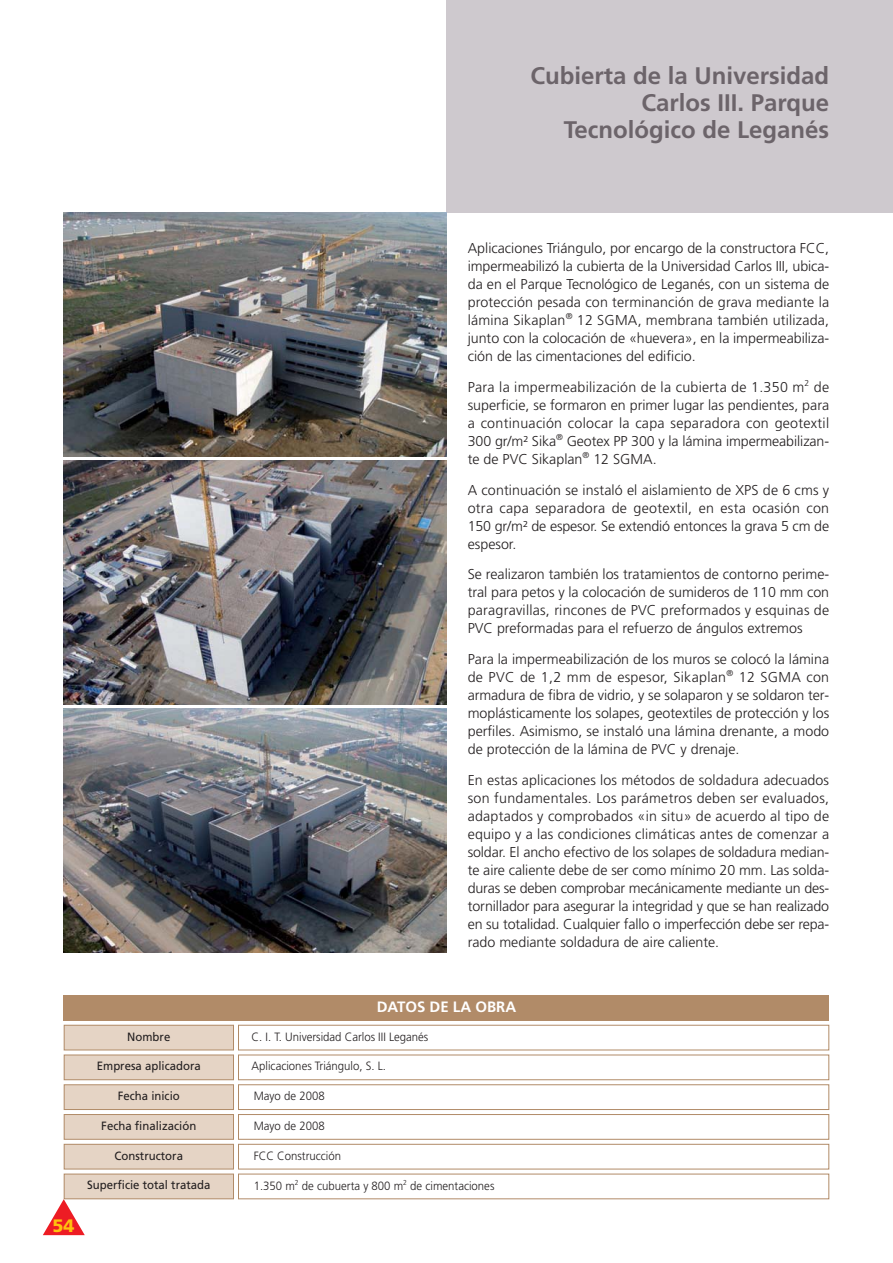
<style>
.page{position:relative;width:893px;height:1263px;background:#fff}
.page>*{position:absolute;margin:0;border:0;box-sizing:border-box;transform-origin:0 0}
.t1{font:700 24px/27px "Frutiger LT Std";color:#6c646a;text-align:right}
.t2{font:900 18px "Frutiger LT Std";color:#ffc20e}
.t3{font:700 15px "Frutiger LT Std";color:#fff}
.t4{font:300 14.25px/18px "Frutiger LT Std";color:#231f20;text-align:justify}
.t5{font:300 12px "Frutiger LT Std";color:#231f20;scale:.95 1}
.t6{font:12px "Frutiger LT Std";color:#231f20;scale:.95 1}
.s1{color:#ed1c24}
</style>
<div class="page">
<div style="left:446px;top:0;width:447px;height:213px;background:#cec9ce"></div>
<img style="left:64px;top:213px;width:382px;height:243px">
<img style="left:64px;top:461px;width:382px;height:243px">
<img style="left:64px;top:709px;width:382px;height:243px">
<div style="left:65px;top:1025px;width:168px;height:24px;background:#e5d4c5"></div>
<div style="left:64px;top:1025px;width:170px;height:25px;border:1px solid #b18b68"></div>
<div style="left:238px;top:1025px;width:591px;height:25px;border:1px solid #b18b68"></div>
<div style="left:65px;top:1055px;width:168px;height:24px;background:#e5d4c5"></div>
<div style="left:64px;top:1054px;width:170px;height:26px;border:1px solid #b18b68"></div>
<div style="left:238px;top:1054px;width:591px;height:26px;border:1px solid #b18b68"></div>
<div style="left:65px;top:1085px;width:168px;height:24px;background:#e5d4c5"></div>
<div style="left:64px;top:1084px;width:170px;height:26px;border:1px solid #b18b68"></div>
<div style="left:238px;top:1084px;width:591px;height:26px;border:1px solid #b18b68"></div>
<div style="left:65px;top:1115px;width:168px;height:24px;background:#e5d4c5"></div>
<div style="left:64px;top:1114px;width:170px;height:26px;border:1px solid #b18b68"></div>
<div style="left:238px;top:1114px;width:591px;height:26px;border:1px solid #b18b68"></div>
<div style="left:65px;top:1145px;width:168px;height:24px;background:#e5d4c5"></div>
<div style="left:64px;top:1144px;width:170px;height:25px;border:1px solid #b18b68"></div>
<div style="left:238px;top:1144px;width:591px;height:25px;border:1px solid #b18b68"></div>
<div style="left:65px;top:1174px;width:168px;height:24px;background:#e5d4c5"></div>
<div style="left:64px;top:1174px;width:170px;height:25px;border:1px solid #b18b68"></div>
<div style="left:64px;top:995px;width:765px;height:25px;background:#b18b68"></div>
<div style="left:238px;top:1174px;width:591px;height:25px;border:1px solid #b18b68"></div>
<h1 class="t1" style="left:530px;top:65px;width:300px">Cubierta de la Universidad<br>Carlos III. Parque<br>Tecnológico de Leganés</h1>
<p class="t4" style="left:468px;top:240px;width:363px">Aplicaciones Triángulo, por encargo de la constructora FCC, impermeabilizó la cubierta de la Universidad Carlos III, ubica&shy;da en el Parque Tecnológico de Leganés, con un sistema de protección pesada con terminanción de grava mediante la lámina Sikaplan<sup>®</sup> 12 SGMA, membrana también utilizada, junto con la colocación de «huevera», en la impermeabiliza&shy;ción de las cimentaciones del edificio.</p>
<p class="t4" style="left:468px;top:379px;width:363px">Para la impermeabilización de la cubierta de 1.350 m<sup>2</sup> de superficie, se formaron en primer lugar las pendientes, para a continuación colocar la capa separadora con geotextil 300 gr/m² Sika<sup>®</sup> Geotex PP 300 y la lámina impermeabilizan&shy;te de PVC Sikaplan<sup>®</sup> 12 SGMA.</p>
<p class="t4" style="left:468px;top:482px;width:363px">A continuación se instaló el aislamiento de XPS de 6 cms y otra capa separadora de geotextil, en esta ocasión con 150 gr/m² de espesor. Se extendió entonces la grava 5 cm de espesor.</p>
<p class="t4" style="left:468px;top:567px;width:363px">Se realizaron también los tratamientos de contorno perime&shy;tral para petos y la colocación de sumideros de 110 mm con paragravillas, rincones de PVC preformados y esquinas de PVC preformadas para el refuerzo de ángulos extremos</p>
<p class="t4" style="left:468px;top:651px;width:363px">Para la impermeabilización de los muros se colocó la lámina de PVC de 1,2 mm de espesor, Sikaplan<sup>®</sup> 12 SGMA con armadura de fibra de vidrio, y se solaparon y se soldaron ter&shy;moplásticamente los solapes, geotextiles de protección y los perfiles. Asimismo, se instaló una lámina drenante, a modo de protección de la lámina de PVC y drenaje.</p>
<p class="t4" style="left:468px;top:772px;width:363px">En estas aplicaciones los métodos de soldadura adecuados son fundamentales. Los parámetros deben ser evaluados, adaptados y comprobados «in situ» de acuerdo al tipo de equipo y a las condiciones climáticas antes de comenzar a soldar. El ancho efectivo de los solapes de soldadura median&shy;te aire caliente debe de ser como mínimo 20 mm. Las solda&shy;duras se deben comprobar mecánicamente mediante un des&shy;tornillador para asegurar la integridad y que se han realizado en su totalidad. Cualquier fallo o imperfección debe ser repa&shy;rado mediante soldadura de aire caliente.</p>
<p class="t3" style="left:377px;top:1000px;width:141px">DATOS DE LA OBRA</p>
<p class="t6" style="left:127px;top:1031px;width:47px">Nombre</p>
<p class="t5" style="left:252px;top:1031px;width:187px">C. I. T. Universidad Carlos III Leganés</p>
<p class="t6" style="left:97px;top:1061px;width:111px">Empresa aplicadora</p>
<p class="t5" style="left:252px;top:1061px;width:143px">Aplicaciones Triángulo, S. L.</p>
<p class="t6" style="left:118px;top:1091px;width:67px">Fecha inicio</p>
<p class="t5" style="left:254px;top:1091px;width:76px">Mayo de 2008</p>
<p class="t6" style="left:101px;top:1121px;width:101px">Fecha finalización</p>
<p class="t5" style="left:254px;top:1121px;width:76px">Mayo de 2008</p>
<p class="t6" style="left:115px;top:1151px;width:73px">Constructora</p>
<p class="t5" style="left:254px;top:1151px;width:93px">FCC Construcción</p>
<p class="t6" style="left:87px;top:1180px;width:132px">Superficie total tratada</p>
<p class="t5" style="left:254px;top:1181px;width:255px">1.350 m<sup>2</sup> de cubuerta y 800 m<sup>2</sup> de cimentaciones</p>
<p class="t2" style="left:41px;top:1215px;width:47px"><span class="s1">▲</span>5 4</p>
</div>
